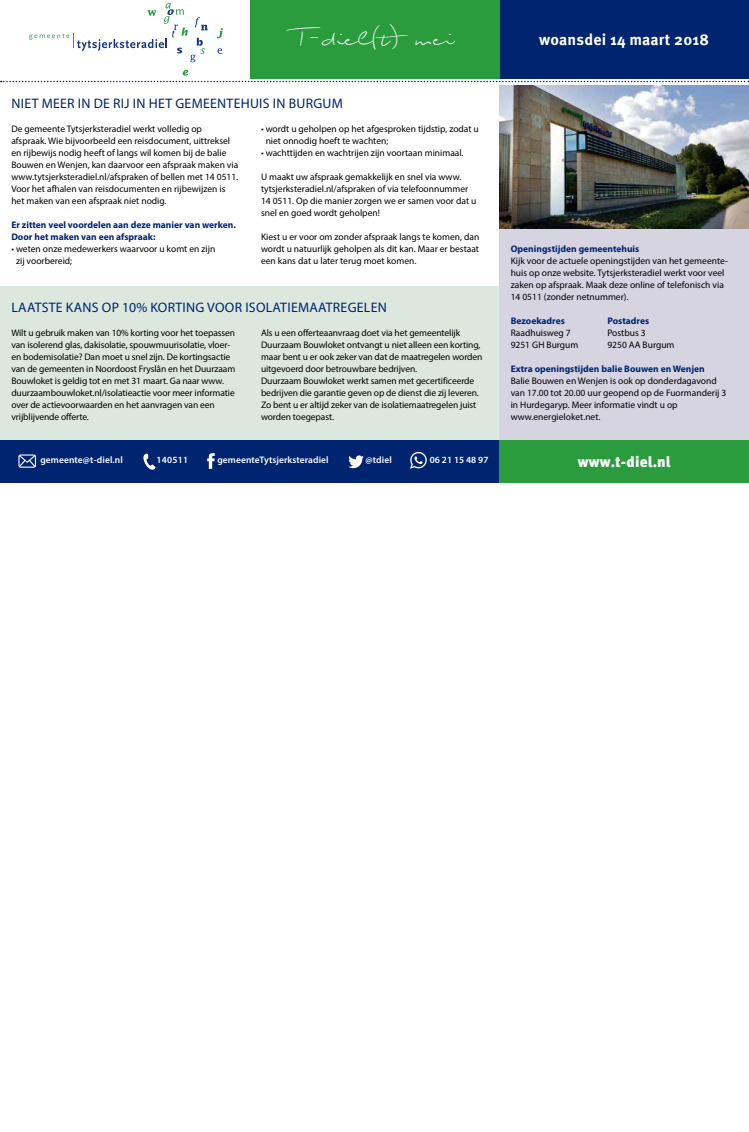
<style>
.page{position:relative;width:749px;height:1132px;background:#fff}
.page>*{position:absolute;margin:0;border:0;box-sizing:border-box;transform-origin:0 0}
.t1{font:30px "Biloxi Script";letter-spacing:.01em;color:#fff}
.t2{font:700 15.8px "Meta Pro";letter-spacing:.01em;color:#fff}
.t3{font:900 14.9px "Meta Pro";letter-spacing:.01em;color:#fff}
.t4{font:13.8px "Myriad Pro";letter-spacing:.02em;color:#00246f}
.t5{font:9.5px/12px "Myriad Pro";color:#000}
.t6{font:700 9.5px/12px "Myriad Pro";color:#00246f}
.t7{font:600 9.5px "Myriad Pro";letter-spacing:.01em;color:#fff}
</style>
<div class="page">
<div style="left:0;top:285px;width:499px;height:159px;background:#dce8de"></div>
<div style="left:499px;top:0;width:249px;height:78px;background:#00246f"></div>
<svg style="left:217px;top:28px;width:6px;height:10px"></svg>
<svg style="left:217px;top:48px;width:5px;height:6px"></svg>
<svg style="left:29px;top:3px;width:179px;height:59px"></svg>
<div style="left:249px;top:0;width:250px;height:78px;background:#2b9c3e"></div>
<svg style="left:1px;top:70px;width:748px;height:12px"></svg>
<div style="left:499px;top:85px;width:249px;height:359px;background:#d6d4e1"></div>
<img style="left:499px;top:85px;width:249px;height:143px">
<div style="left:0;top:440px;width:499px;height:42px;background:#00246f"></div>
<div style="left:499px;top:439px;width:249px;height:43px;background:#2b9c3e"></div>
<svg style="left:18px;top:454px;width:18px;height:13px"></svg>
<svg style="left:207px;top:453px;width:8px;height:15px"></svg>
<svg style="left:143px;top:453px;width:12px;height:16px"></svg>
<svg style="left:348px;top:455px;width:16px;height:13px"></svg>
<svg style="left:410px;top:452px;width:16px;height:16px"></svg>
<h1 class="t1" style="left:296px;top:20px;width:157px">T-diel(t) mei</h1>
<h2 class="t2" style="left:539px;top:27px;width:171px">woansdei 14 maart 2018</h2>
<h3 class="t4" style="left:11px;top:95px;width:333px">NIET MEER IN DE RIJ IN HET GEMEENTEHUIS IN BURGUM</h3>
<p class="t5" style="left:11px;top:123px;width:228px">De gemeente Tytsjerksteradiel werkt volledig op afspraak. Wie bijvoorbeeld een reisdocument, uittreksel en rijbewijs nodig heeft of langs wil komen bij de balie Bouwen en Wenjen, kan daarvoor een afspraak maken via www.tytsjerksteradiel.nl/afspraken of bellen met 14 0511.<br>Voor het afhalen van reisdocumenten en rijbewijzen is het maken van een afspraak niet nodig.</p>
<p class="t6" style="left:11px;top:218px;width:226px">Er zitten veel voordelen aan deze manier van werken.<br>Door het maken van een afspraak:</p>
<p class="t5" style="left:16px;top:243px;width:201px;text-indent:-5px">• weten onze medewerkers waarvoor u komt en zijn zij voorbereid;</p>
<p class="t5" style="left:265px;top:123px;width:214px;text-indent:-5px">• wordt u geholpen op het afgesproken tijdstip, zodat u niet onnodig hoeft te wachten;</p>
<p class="t5" style="left:261px;top:147px;width:204px">• wachttijden en wachtrijen zijn voortaan minimaal.</p>
<p class="t5" style="left:261px;top:171px;width:217px">U maakt uw afspraak gemakkelijk en snel via www. tytsjerksteradiel.nl/afspraken of via telefoonnummer 14 0511. Op die manier zorgen we er samen voor dat u snel en goed wordt geholpen!</p>
<p class="t5" style="left:261px;top:231px;width:220px;text-align:justify">Kiest u er voor om zonder afspraak langs te komen, dan wordt u natuurlijk geholpen als dit kan. Maar er bestaat een kans dat u later terug moet komen.</p>
<h3 class="t4" style="left:11px;top:299px;width:377px">LAATSTE KANS OP 10% KORTING VOOR ISOLATIEMAATREGELEN</h3>
<p class="t5" style="left:11px;top:327px;width:225px">Wilt u gebruik maken van 10% korting voor het toepassen van isolerend glas, dakisolatie, spouwmuurisolatie, vloer&shy;en bodemisolatie? Dan moet u snel zijn. De kortingsactie van de gemeenten in Noordoost Fryslân en het Duurzaam Bouwloket is geldig tot en met 31 maart. Ga naar www. duurzaambouwloket.nl/isolatieactie voor meer informatie over de actievoorwaarden en het aanvragen van een vrijblijvende offerte.</p>
<p class="t5" style="left:261px;top:327px;width:223px">Als u een offerteaanvraag doet via het gemeentelijk Duurzaam Bouwloket ontvangt u niet alleen een korting, maar bent u er ook zeker van dat de maatregelen worden uitgevoerd door betrouwbare bedrijven.<br>Duurzaam Bouwloket werkt samen met gecertificeerde bedrijven die garantie geven op de dienst die zij leveren.<br>Zo bent u er altijd zeker van de isolatiemaatregelen juist worden toegepast.</p>
<p class="t7" style="left:40px;top:454px;width:84px">gemeente@t-diel.nl</p>
<p class="t7" style="left:156px;top:454px;width:33px">140511</p>
<p class="t7" style="left:217px;top:454px;width:113px">gemeenteTytsjerksteradiel</p>
<p class="t7" style="left:365px;top:454px;width:28px">@tdiel</p>
<p class="t7" style="left:429px;top:454px;width:60px">06 21 15 48 97</p>
<p class="t6" style="left:510px;top:242px;width:130px">Openingstijden gemeentehuis</p>
<p class="t5" style="left:510px;top:255px;width:219px">Kijk voor de actuele openingstijden van het gemeente&shy;huis op onze website. Tytsjerksteradiel werkt voor veel zaken op afspraak. Maak deze online of telefonisch via 14 0511 (zonder netnummer).</p>
<p class="t6" style="left:510px;top:314px;width:56px">Bezoekadres</p>
<p class="t6" style="left:607px;top:314px;width:43px">Postadres</p>
<p class="t5" style="left:510px;top:327px;width:62px">Raadhuisweg 7</p>
<p class="t5" style="left:607px;top:327px;width:40px">Postbus 3</p>
<p class="t5" style="left:510px;top:339px;width:69px">9251 GH Burgum</p>
<p class="t5" style="left:607px;top:339px;width:69px">9250 AA Burgum</p>
<p class="t6" style="left:510px;top:362px;width:196px">Extra openingstijden balie Bouwen en Wenjen</p>
<p class="t5" style="left:510px;top:375px;width:217px">Balie Bouwen en Wenjen is ook op donderdagavond van 17.00 tot 20.00 uur geopend op de Fuormanderij 3 in Hurdegaryp. Meer informatie vindt u op www.energieloket.net.</p>
<h3 class="t3" style="left:577px;top:449px;width:94px">www.t-diel.nl</h3>
</div>
